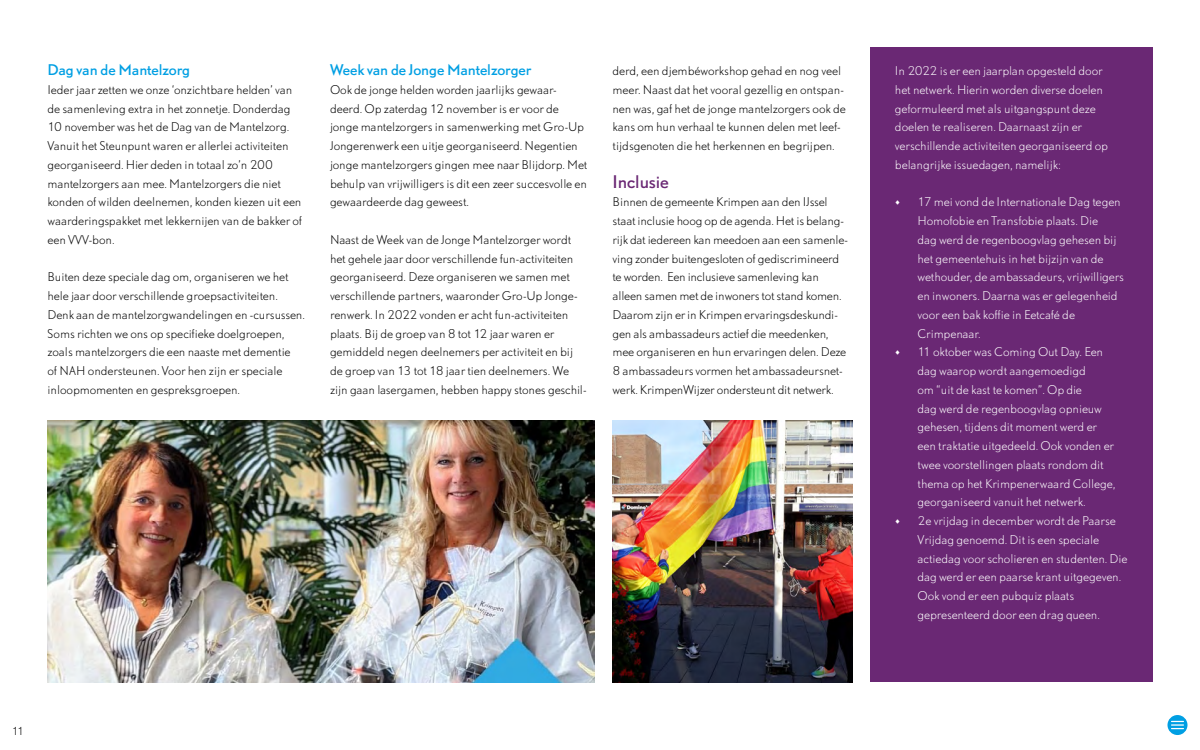
<style>
.page{position:relative;width:1200px;height:750px;background:#fff}
.page>*{position:absolute;margin:0;border:0;box-sizing:border-box;transform-origin:0 0}
.t1{font:16.25px "DTL Nobel T";letter-spacing:-.005em;color:#6a2874}
.t2{font:13.75px "DTL Nobel T";letter-spacing:-.01em;color:#009fe3}
.t3{font:300 11.25px/18.8px "DTL Nobel T";letter-spacing:-.015em;color:#000}
.t4{font:300 11.25px/18.8px "DTL Nobel T";letter-spacing:-.01em;color:#fff}
.t5{font:300 10.25px "DTL Nobel T";color:#000}
</style>
<div class="page">
<svg style="left:1168px;top:715px;width:20px;height:20px"></svg>
<svg style="left:1172px;top:721px;width:11px;height:8px"></svg>
<div style="left:870px;top:48px;width:282px;height:634px;background:#6a2874"></div>
<img style="left:612px;top:420px;width:240px;height:262px">
<img style="left:48px;top:420px;width:547px;height:262px">
<p class="t2" style="left:48px;top:60px;width:144px">Dag van de Mantelzorg</p>
<p class="t3" style="left:48px;top:80px;width:256px">Ieder jaar zetten we onze ‘onzichtbare helden’ van de samenleving extra in het zonnetje. Donderdag 10 november was het de Dag van de Mantelzorg.<br>Vanuit het Steunpunt waren er allerlei activiteiten georganiseerd. Hier deden in totaal zo’n 200 mantelzorgers aan mee. Mantelzorgers die niet konden of wilden deelnemen, konden kiezen uit een waarderingspakket met lekkernijen van de bakker of een VVV-bon.</p>
<p class="t3" style="left:48px;top:267px;width:259px">Buiten deze speciale dag om, organiseren we het hele jaar door verschillende groepsactiviteiten.<br>Denk aan de mantelzorgwandelingen en -cursussen.<br>Soms richten we ons op specifieke doelgroepen, zoals mantelzorgers die een naaste met dementie<br>of NAH ondersteunen. Voor hen zijn er speciale inloopmomenten en gespreksgroepen.</p>
<p class="t2" style="left:330px;top:60px;width:203px">Week van de Jonge Mantelzorger</p>
<p class="t3" style="left:330px;top:80px;width:259px">Ook de jonge helden worden jaarlijks gewaar&shy;deerd. Op zaterdag 12 november is er voor de jonge mantelzorgers in samenwerking met Gro-Up Jongerenwerk een uitje georganiseerd. Negentien jonge mantelzorgers gingen mee naar Blijdorp. Met behulp van vrijwilligers is dit een zeer succesvolle en gewaardeerde dag geweest.</p>
<p class="t3" style="left:330px;top:230px;width:258px">Naast de Week van de Jonge Mantelzorger wordt het gehele jaar door verschillende fun-activiteiten georganiseerd. Deze organiseren we samen met verschillende partners, waaronder Gro-Up Jonge&shy;renwerk. In 2022 vonden er acht fun-activiteiten plaats. Bij de groep van 8 tot 12 jaar waren er gemiddeld negen deelnemers per activiteit en bij de groep van 13 tot 18 jaar tien deelnemers. We zijn gaan lasergamen, hebben happy stones geschil-</p>
<p class="t3" style="left:612px;top:61px;width:235px">derd, een djembéworkshop gehad en nog veel meer. Naast dat het vooral gezellig en ontspan&shy;nen was, gaf het de jonge mantelzorgers ook de kans om hun verhaal te kunnen delen met leef&shy;tijdsgenoten die het herkennen en begrijpen.</p>
<h1 class="t1" style="left:612px;top:170px;width:58px">Inclusie</h1>
<p class="t3" style="left:612px;top:192px;width:237px">Binnen de gemeente Krimpen aan den IJssel staat inclusie hoog op de agenda. Het is belang&shy;rijk dat iedereen kan meedoen aan een samenle&shy;ving zonder buitengesloten of gediscrimineerd te worden. Een inclusieve samenleving kan alleen samen met de inwoners tot stand komen.<br>Daarom zijn er in Krimpen ervaringsdeskundi&shy;gen als ambassadeurs actief die meedenken, mee organiseren en hun ervaringen delen. Deze 8 ambassadeurs vormen het ambassadeursnet&shy;werk. KrimpenWijzer ondersteunt dit netwerk.</p>
<p class="t5" style="left:12px;top:724px;width:14px">11</p>
<p class="t4" style="left:895px;top:61px;width:215px">In 2022 is er een jaarplan opgesteld door het netwerk. Hierin worden diverse doelen geformuleerd met als uitgangspunt deze doelen te realiseren. Daarnaast zijn er verschillende activiteiten georganiseerd op belangrijke issuedagen, namelijk:</p>
<p class="t4" style="left:917px;top:193px;width:208px;text-indent:-22px">• 17 mei vond de Internationale Dag tegen Homofobie en Transfobie plaats. Die<br>dag werd de regenboogvlag gehesen bij het gemeentehuis in het bijzijn van de wethouder, de ambassadeurs, vrijwilligers en inwoners. Daarna was er gelegenheid voor een bak koffie in Eetcafé de Crimpenaar.</p>
<p class="t4" style="left:917px;top:343px;width:199px;text-indent:-22px">• 11 oktober was Coming Out Day. Een dag waarop wordt aangemoedigd<br>om “uit de kast te komen”. Op die<br>dag werd de regenboogvlag opnieuw gehesen, tijdens dit moment werd er een traktatie uitgedeeld. Ook vonden er twee voorstellingen plaats rondom dit thema op het Krimpenerwaard College, georganiseerd vanuit het netwerk.</p>
<p class="t4" style="left:917px;top:511px;width:212px;text-indent:-22px">• 2e vrijdag in december wordt de Paarse Vrijdag genoemd. Dit is een speciale actiedag voor scholieren en studenten. Die dag werd er een paarse krant uitgegeven.<br>Ook vond er een pubquiz plaats gepresenteerd door een drag queen.</p>
</div>
